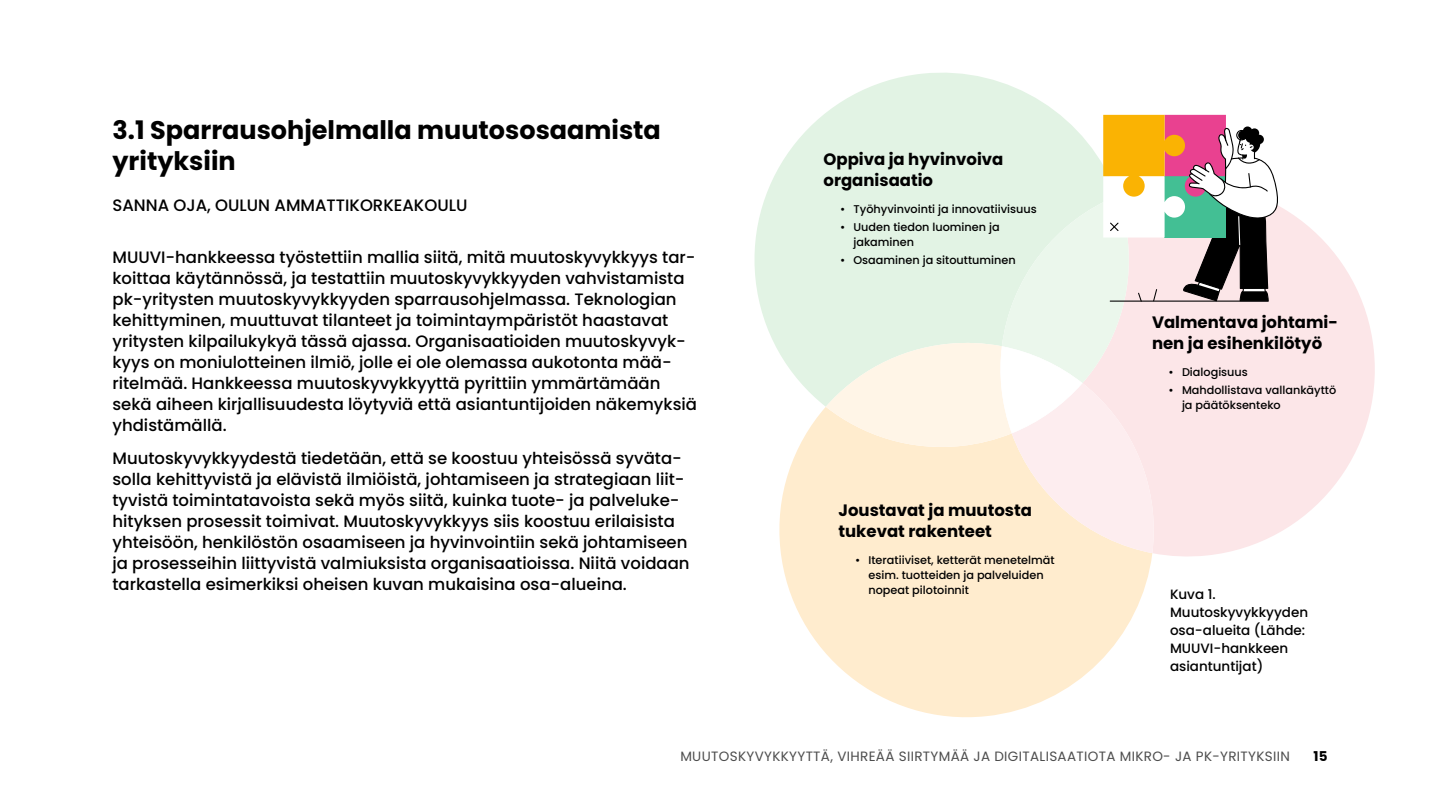
<style>
.page{position:relative;width:1440px;height:810px;background:#fff}
.page>*{position:absolute;margin:0;border:0;box-sizing:border-box;transform-origin:0 0}
.Otsikko_1_1__H3{font:700 25.5px/30.6px "Poppins";color:#000}
.Leipis_P{font:500 16.5px/21px "Poppins";color:#000}
.Leipis_P-2{font:700 16.5px/21px "Poppins";color:#000}
.Kirjoittajat{font:500 16.5px "Poppins";color:#000}
.t1{font:13.5px "Poppins";letter-spacing:.025em;color:#4d4d4d}
.Kuvateksti{font:500 13.5px/18px "Poppins";color:#000}
.t2{font:700 13.5px "Poppins";color:#000}
.t3{font:500 11.25px/15px "Poppins";color:#000}
</style>
<div class="page">
<svg style="left:1152px;top:206px;width:223px;height:351px;fill:#fce6e8"></svg>
<svg style="left:754px;top:72px;width:364px;height:335px;fill:#e2f3e4"></svg>
<svg style="left:779px;top:407px;width:373px;height:311px;fill:#ffecce"></svg>
<svg style="left:826px;top:115px;width:452px;height:438px;background:#eae4d7"></svg>
<h3 class="Otsikko_1_1__H3" style="left:112px;top:115px;width:550px">3.1 Sparrausohjelmalla muutososaamista yrityksiin</h3>
<p class="Kirjoittajat" style="left:112px;top:195px;width:356px">SANNA OJA, OULUN AMMATTIKORKEAKOULU</p>
<p class="Leipis_P" style="left:112px;top:246px;width:586px">MUUVI-hankkeessa työstettiin mallia siitä, mitä muutoskyvykkyys tar&shy;koittaa käytännössä, ja testattiin muutoskyvykkyyden vahvistamista pk-yritysten muutoskyvykkyyden sparrausohjelmassa. Teknologian kehittyminen, muuttuvat tilanteet ja toimintaympäristöt haastavat yritysten kilpailukykyä tässä ajassa. Organisaatioiden muutoskyvyk&shy;kyys on moniulotteinen ilmiö, jolle ei ole olemassa aukotonta mää&shy;ritelmää. Hankkeessa muutoskyvykkyyttä pyrittiin ymmärtämään sekä aiheen kirjallisuudesta löytyviä että asiantuntijoiden näkemyksiä yhdistämällä.</p>
<p class="Leipis_P" style="left:112px;top:447px;width:579px">Muutoskyvykkyydestä tiedetään, että se koostuu yhteisössä syväta&shy;solla kehittyvistä ja elävistä ilmiöistä, johtamiseen ja strategiaan liit&shy;tyvistä toimintatavoista sekä myös siitä, kuinka tuote- ja palveluke&shy;hityksen prosessit toimivat. Muutoskyvykkyys siis koostuu erilaisista yhteisöön, henkilöstön osaamiseen ja hyvinvointiin sekä johtamiseen ja prosesseihin liittyvistä valmiuksista organisaatioissa. Niitä voidaan tarkastella esimerkiksi oheisen kuvan mukaisina osa-alueina.</p>
<p class="Leipis_P-2" style="left:824px;top:149px;width:181px">Oppiva ja hyvinvoiva organisaatio</p>
<p class="t3" style="left:840px;top:202px;width:198px">• Työhyvinvointi ja innovatiivisuus</p>
<p class="t3" style="left:854px;top:220px;width:148px;text-indent:-14px">• Uuden tiedon luominen ja jakaminen</p>
<p class="t3" style="left:840px;top:253px;width:177px">• Osaaminen ja sitouttuminen</p>
<p class="Leipis_P-2" style="left:838px;top:500px;width:195px">Joustavat ja muutosta tukevat rakenteet</p>
<p class="t3" style="left:868px;top:553px;width:188px;text-indent:-14px">• Iteratiiviset, ketterät menetelmät esim. tuotteiden ja palveluiden nopeat pilotoinnit</p>
<p class="Leipis_P-2" style="left:1152px;top:312px;width:188px">Valmentava johtami&shy;nen ja esihenkilötyö</p>
<p class="t3" style="left:1168px;top:365px;width:81px">• Dialogisuus</p>
<p class="t3" style="left:1182px;top:383px;width:156px;text-indent:-14px">• Mahdollistava vallankäyttö ja päätöksenteko</p>
<p class="Kuvateksti" style="left:1170px;top:585px;width:140px">Kuva 1.<br>Muutoskyvykkyyden osa-alueita (Lähde:<br>MUUVI-hankkeen asiantuntijat)</p>
<p class="t1" style="left:680px;top:749px;width:611px">MUUTOSKYVYKKYYTTÄ, VIHREÄÄ SIIRTYMÄÄ JA DIGITALISAATIOTA MIKRO- JA PK-YRITYKSIIN</p>
<p class="t2" style="left:1314px;top:749px;width:15px">15</p>
</div>
